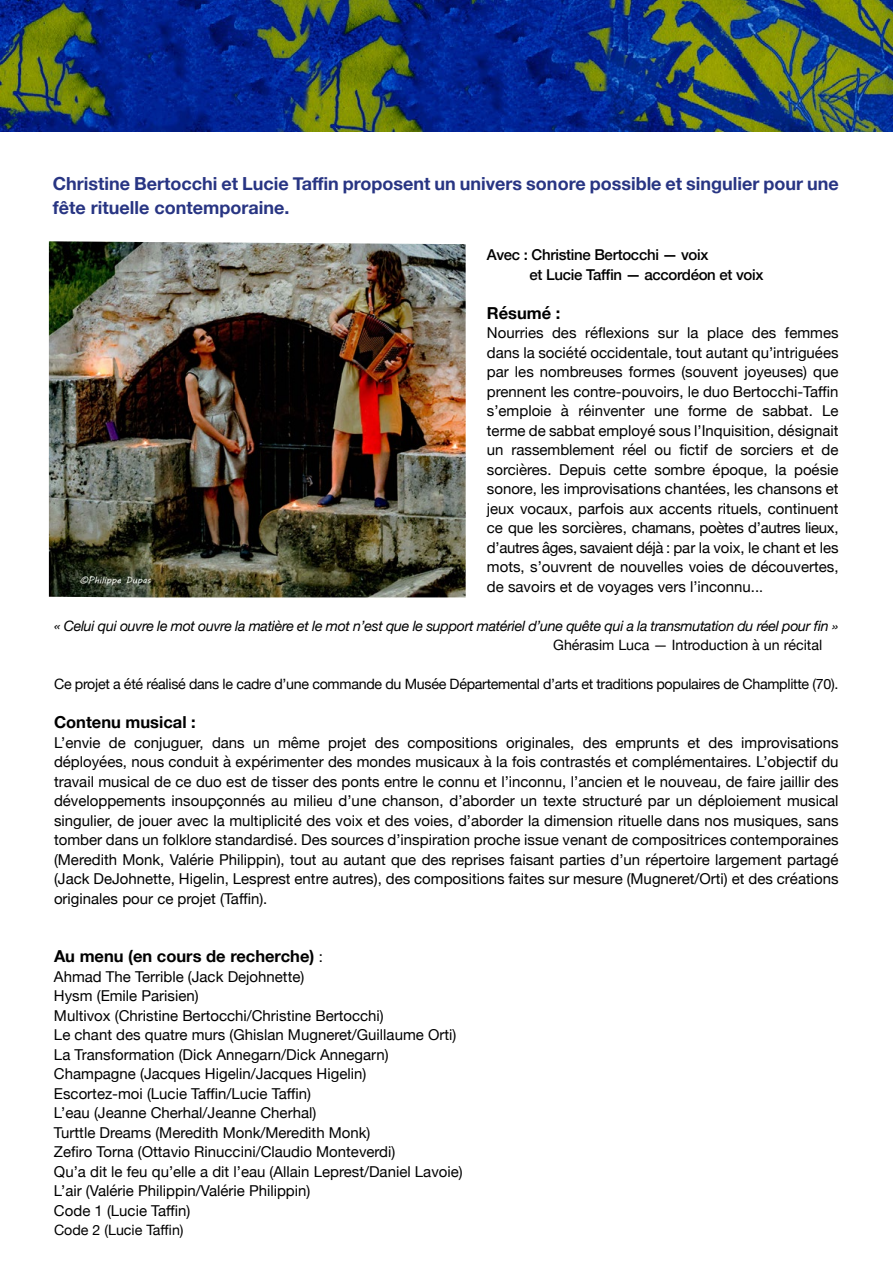
<style>
.page{position:relative;width:893px;height:1263px;background:#fff}
.page>*{position:absolute;margin:0;border:0;box-sizing:border-box;transform-origin:0 0}
.t1{font:700 18px/24px "Helvetica Neue";color:#283583}
.t2{font:700 16.5px "Helvetica Neue";color:#000}
.t3{font:15px/19.5px "Helvetica Neue";color:#000;text-align:justify}
.t4{font:500 15px/19.5px "Helvetica Neue";letter-spacing:-.02em;color:#000}
.t5{font:italic 14.25px "Helvetica Neue";letter-spacing:-.02em;color:#000}
.t6{font:14.25px "Helvetica Neue";letter-spacing:-.02em;color:#000}
.t7{font:14.25px "Helvetica Neue";color:#000}
.s1{font-size:14.25px}
.s2{font-weight:400;font-size:15px}
</style>
<div class="page">
<img style="left:0;top:0;width:893px;height:132px">
<img style="left:49px;top:241px;width:417px;height:356px">
<p class="t1" style="left:53px;top:172px;width:788px">Christine Bertocchi et Lucie Taffin proposent un univers sonore possible et singulier pour une fête rituelle contemporaine.</p>
<p class="t4" style="left:529px;top:244px;width:236px;text-indent:-43px">Avec : Christine Bertocchi — voix<br>et Lucie Taffin — accordéon et voix</p>
<p class="t2" style="left:487px;top:300px;width:75px">Résumé :</p>
<p class="t3" style="left:487px;top:324px;width:353px">Nourries des réflexions sur la place des femmes dans la société occidentale, tout autant qu’intriguées par les nombreuses formes (souvent joyeuses) que prennent les contre-pouvoirs, le duo Bertocchi-Taffin s’emploie à réinventer une forme de sabbat. Le terme de sabbat employé sous l’Inquisition, désignait un rassemblement réel ou fictif de sorciers et de sorcières. Depuis cette sombre époque, la poésie sonore, les improvisations chantées, les chansons et jeux vocaux, parfois aux accents rituels, continuent ce que les sorcières, chamans, poètes d’autres lieux, d’autres âges, savaient déjà : par la voix, le chant et les mots, s’ouvrent de nouvelles voies de découvertes, de savoirs et de voyages vers l’inconnu..<span class="s1">.</span></p>
<p class="t5" style="left:54px;top:615px;width:786px">« Celui qui ouvre le mot ouvre la matière et le mot n’est que le support matériel d’une quête qui a la transmutation du réel pour fin »</p>
<p class="t7" style="left:553px;top:635px;width:270px">Ghérasim Luca — Introduction à un récital</p>
<p class="t6" style="left:54px;top:674px;width:786px">Ce projet a été réalisé dans le cadre d’une commande du Musée Départemental d’arts et traditions populaires de Champlitte (70).</p>
<p class="t2" style="left:54px;top:709px;width:143px">Contenu musical :</p>
<p class="t3" style="left:54px;top:733px;width:786px">L’envie de conjuguer, dans un même projet des compositions originales, des emprunts et des improvisations déployées, nous conduit à expérimenter des mondes musicaux à la fois contrastés et complémentaires. L’objectif du travail musical de ce duo est de tisser des ponts entre le connu et l’inconnu, l’ancien et le nouveau, de faire jaillir des développements insoupçonnés au milieu d’une chanson, d’aborder un texte structuré par un déploiement musical singulier, de jouer avec la multiplicité des voix et des voies, d’aborder la dimension rituelle dans nos musiques, sans tomber dans un folklore standardisé. Des sources d’inspiration proche issue venant de compositrices contemporaines (Meredith Monk, Valérie Philippin), tout au autant que des reprises faisant parties d’un répertoire largement partagé (Jack DeJohnette, Higelin, Lesprest entre autres), des compositions faites sur mesure (Mugneret/Orti) et des créations originales pour ce projet (Taffin).</p>
<p class="t2" style="left:54px;top:943px;width:271px">Au menu (en cours de recherche) <span class="s2">:</span></p>
<p class="t3" style="left:54px;top:967px;width:410px;text-align:left">Ahmad The Terrible (Jack Dejohnette)<br>Hysm (Emile Parisien)<br>Multivox (Christine Bertocchi/Christine Bertocchi)<br>Le chant des quatre murs (Ghislan Mugneret/Guillaume Orti)<br>La Transformation (Dick Annegarn/Dick Annegarn)<br>Champagne (Jacques Higelin/Jacques Higelin)<br>Escortez-moi (Lucie Taffin/Lucie Taffin)<br>L’eau (Jeanne Cherhal/Jeanne Cherhal)<br>Turttle Dreams (Meredith Monk/Meredith Monk)<br>Zefiro Torna (Ottavio Rinuccini/Claudio Monteverdi)<br>Qu’a dit le feu qu’elle a dit l’eau (Allain Leprest/Daniel Lavoie)<br>L’air (Valérie Philippin/Valérie Philippin)<br>Code 1 (Lucie Taffin)</p>
<p class="t7" style="left:54px;top:1220px;width:131px">Code 2 (Lucie Taffin)</p>
</div>
